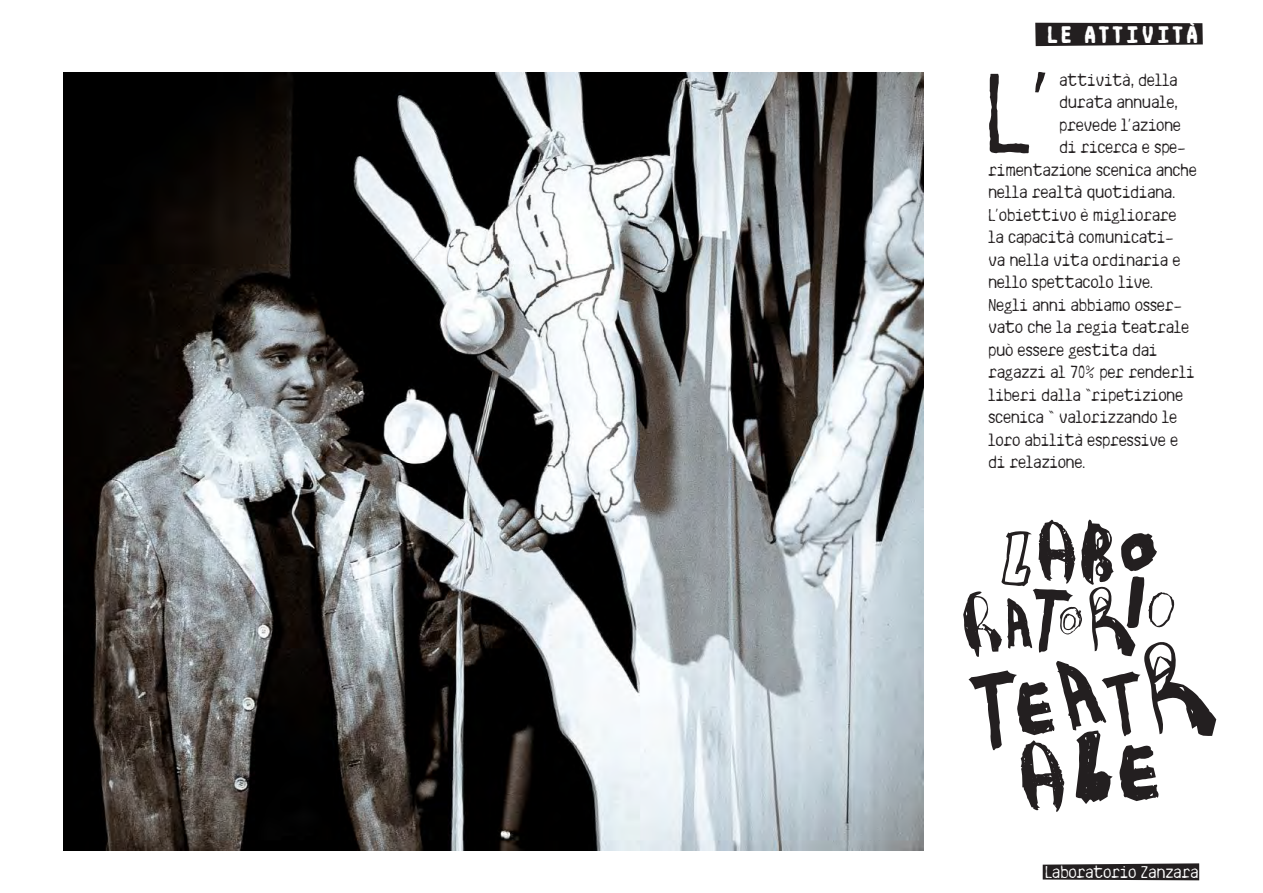
<style>
.page{position:relative;width:1263px;height:893px;background:#fff}
.page>*{position:absolute;margin:0;border:0;box-sizing:border-box;transform-origin:0 0}
.t1{font:300 99px "Zecimamono";color:#231f20}
.t2{font:700 21px "Zecimamono";letter-spacing:.14em;color:#fff}
.t3{font:300 15px "Zecimamono";color:#231f20}
.t4{font:300 15px "Zecimamono";color:#fff}
</style>
<div class="page">
<svg style="left:1043px;top:863px;width:156px;height:17px;background:#312d2e"></svg>
<img style="left:64px;top:72px;width:859px;height:779px">
<svg style="left:1035px;top:23px;width:168px;height:23px;background:#2b2728"></svg>
<svg style="left:963px;top:520px;width:253px;height:292px"></svg>
<h2 class="t2" style="left:1048px;top:23px;width:153px">LE ATTIVITÀ</h2>
<h1 class="t1" style="left:989px;top:60px;width:73px">L'</h1>
<p class="t3" style="left:1060px;top:72px;width:120px">attività, della</p>
<p class="t3" style="left:1060px;top:94px;width:120px">durata annuale,</p>
<p class="t3" style="left:1060px;top:117px;width:123px">prevede l'azione</p>
<p class="t3" style="left:1060px;top:139px;width:128px">di ricerca e spe-</p>
<p class="t3" style="left:989px;top:162px;width:210px">rimentazione scenica anche</p>
<p class="t3" style="left:989px;top:184px;width:188px">nella realtà quotidiana.</p>
<p class="t3" style="left:989px;top:207px;width:190px">L'obiettivo è migliorare</p>
<p class="t3" style="left:989px;top:229px;width:187px">la capacità comunicati-</p>
<p class="t3" style="left:989px;top:252px;width:194px">va nella vita ordinaria e</p>
<p class="t3" style="left:989px;top:274px;width:166px">nello spettacolo live.</p>
<p class="t3" style="left:989px;top:297px;width:195px">Negli anni abbiamo osser-</p>
<p class="t3" style="left:989px;top:319px;width:202px">vato che la regia teatrale</p>
<p class="t3" style="left:989px;top:342px;width:170px">può essere gestita dai</p>
<p class="t3" style="left:989px;top:364px;width:208px">ragazzi al 70% per renderli</p>
<p class="t3" style="left:989px;top:387px;width:196px">liberi dalla “ripetizione</p>
<p class="t3" style="left:989px;top:409px;width:190px">scenica “ valorizzando le</p>
<p class="t3" style="left:989px;top:432px;width:191px">loro abilità espressive e</p>
<p class="t3" style="left:989px;top:454px;width:99px">di relazione.</p>
<p class="t4" style="left:1046px;top:863px;width:155px">Laboratorio Zanzara</p>
</div>
